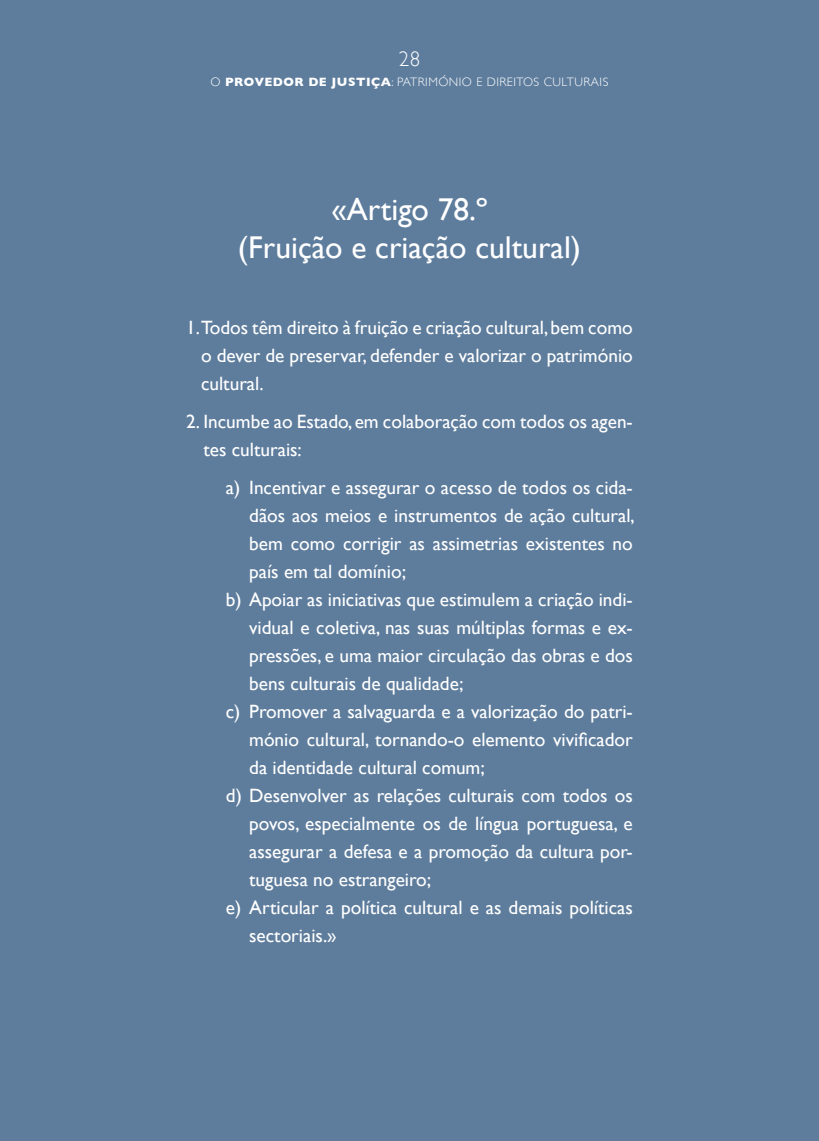
<style>
.page{position:relative;width:819px;height:1141px;background:#5e7d9d}
.page>*{position:absolute;margin:0;border:0;box-sizing:border-box;transform-origin:0 0}
.t1{font:31.5px/38px "Gill Sans";color:#fff;text-align:center}
.t2{font:300 21px "Gill Sans";color:#fff}
.t3{font:19.25px/28px "Gill Sans";color:#fff;text-align:justify}
.t4{font:300 12.25px "Gill Sans";letter-spacing:.04em;color:#fff}
.s1{font-weight:700}
</style>
<div class="page">
<p class="t2" style="left:398px;top:47px;width:23px">28</p>
<p class="t4" style="left:210px;top:75px;width:399px">O <span class="s1">PROVEDOR DE JUSTIÇA</span>: PATRIMÓ NIO E DIREITOS CULTURAIS</p>
<h1 class="t1" style="left:238px;top:190px;width:345px">«Artigo 78.º<br>(Fruição e criação cultural)</h1>
<p class="t3" style="left:201px;top:313px;width:433px;text-indent:-15px">1.Todos têm direito à fruição e criação cultural, bem como o dever de preservar, defender e valorizar o património cultural.</p>
<p class="t3" style="left:203px;top:407px;width:431px;text-indent:-17px">2. I ncumbe ao Estado, em colaboração com todos os agen&shy;tes culturais:</p>
<p class="t3" style="left:226px;top:473px;width:408px">a) I ncentivar e assegurar o acesso de todos os cida-</p>
<p class="t3" style="left:249px;top:501px;width:387px">dãos aos meios e instrumentos de ação cultural,</p>
<p class="t3" style="left:249px;top:529px;width:385px">bem como corrigir as assimetrias existentes no</p>
<p class="t3" style="left:249px;top:557px;width:158px">país em tal domínio;</p>
<p class="t3" style="left:226px;top:585px;width:408px">b) Apoiar as iniciativas que estimulem a criação indi-</p>
<p class="t3" style="left:249px;top:613px;width:385px">vidual e coletiva, nas suas múltiplas formas e ex-</p>
<p class="t3" style="left:249px;top:641px;width:385px">pressões, e uma maior circulação das obras e dos</p>
<p class="t3" style="left:249px;top:669px;width:216px">bens culturais de qualidade;</p>
<p class="t3" style="left:226px;top:697px;width:408px">c) Promover a salvaguarda e a valorização do patri-</p>
<p class="t3" style="left:249px;top:725px;width:385px">mónio cultural, tornando-o elemento vivificador</p>
<p class="t3" style="left:249px;top:753px;width:237px">da identidade cultural comum;</p>
<p class="t3" style="left:226px;top:781px;width:408px">d) Desenvolver as relações culturais com todos os</p>
<p class="t3" style="left:249px;top:809px;width:385px">povos, especialmente os de língua portuguesa, e</p>
<p class="t3" style="left:249px;top:837px;width:385px">assegurar a defesa e a promoção da cultura por-</p>
<p class="t3" style="left:249px;top:865px;width:183px">tuguesa no estrangeiro;</p>
<p class="t3" style="left:226px;top:893px;width:408px">e) Articular a política cultural e as demais políticas</p>
<p class="t3" style="left:249px;top:921px;width:89px">sectoriais.»</p>
</div>
